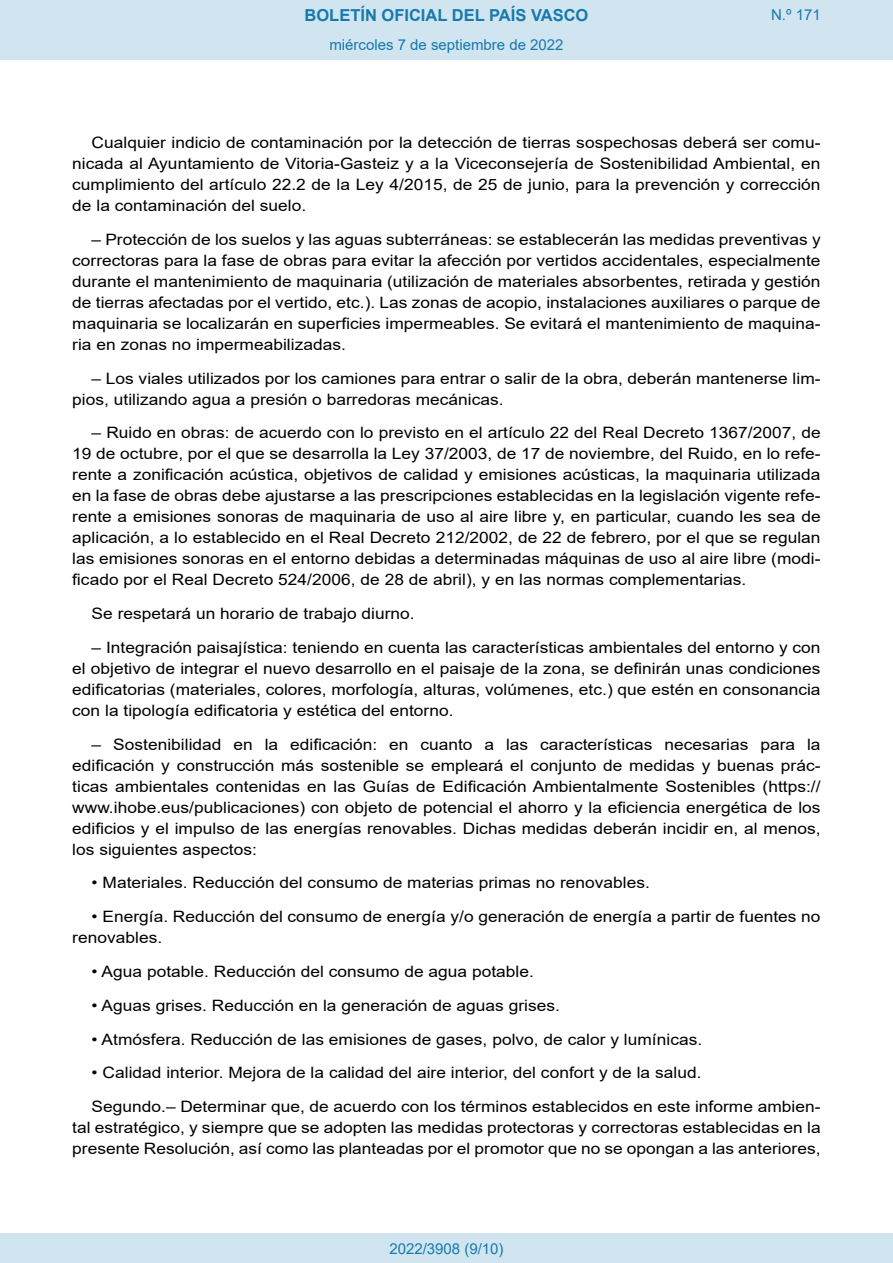
<style>
.page{position:relative;width:893px;height:1263px;background:#fff}
.page>*{position:absolute;margin:0;border:0;box-sizing:border-box;transform-origin:0 0}
.t1{font:700 16.5px "Arial";color:#1879ad}
.BOPVDetalle{font:15.6px/21px "Arial";color:#000;text-align:justify;scale:1.11 1}
.Paginacion_Centro{font:15px "Arial";color:#1879ad}
</style>
<div class="page">
<div style="left:0;top:0;width:893px;height:60px;background:#d0e5f0"></div>
<div style="left:0;top:1233px;width:893px;height:30px;background:#d0e5f0"></div>
<p class="t1" style="left:305px;top:3px;width:285px">BOLETÍN OFICIAL DEL PAÍS VASCO</p>
<p class="Paginacion_Centro" style="left:329px;top:35px;width:236px">miércoles 7 de septiembre de 2022</p>
<p class="Paginacion_Centro" style="left:771px;top:5px;width:51px">N.º 171</p>
<p class="BOPVDetalle" style="left:72px;top:132px;width:676px;text-indent:19px">Cualquier indicio de contaminación por la detección de tierras sospechosas deberá ser comu&shy;nicada al Ayuntamiento de Vitoria-Gasteiz y a la Viceconsejería de Sostenibilidad Ambiental, en cumplimiento del artículo 22.2 de la Ley 4/2015, de 25 de junio, para la prevención y corrección de la contaminación del suelo.</p>
<p class="BOPVDetalle" style="left:72px;top:229px;width:676px;text-indent:19px">– Protección de los suelos y las aguas subterráneas: se establecerán las medidas preventivas y correctoras para la fase de obras para evitar la afección por vertidos accidentales, especialmente durante el mantenimiento de maquinaria (utilización de materiales absorbentes, retirada y gestión de tierras afectadas por el vertido, etc.). Las zonas de acopio, instalaciones auxiliares o parque de maquinaria se localizarán en superficies impermeables. Se evitará el mantenimiento de maquina&shy;ria en zonas no impermeabilizadas.</p>
<p class="BOPVDetalle" style="left:72px;top:368px;width:676px;text-indent:19px">– Los viales utilizados por los camiones para entrar o salir de la obra, deberán mantenerse lim&shy;pios, utilizando agua a presión o barredoras mecánicas.</p>
<p class="BOPVDetalle" style="left:72px;top:422px;width:676px;text-indent:19px">– Ruido en obras: de acuerdo con lo previsto en el artículo 22 del Real Decreto 1367/2007, de 19 de octubre, por el que se desarrolla la Ley 37/2003, de 17 de noviembre, del Ruido, en lo refe&shy;rente a zonificación acústica, objetivos de calidad y emisiones acústicas, la maquinaria utilizada en la fase de obras debe ajustarse a las prescripciones establecidas en la legislación vigente refe&shy;rente a emisiones sonoras de maquinaria de uso al aire libre y, en particular, cuando les sea de aplicación, a lo establecido en el Real Decreto 212/2002, de 22 de febrero, por el que se regulan las emisiones sonoras en el entorno debidas a determinadas máquinas de uso al aire libre (modi&shy;ficado por el Real Decreto 524/2006, de 28 de abril), y en las normas complementarias.</p>
<p class="BOPVDetalle" style="left:92px;top:603px;width:293px">Se respetará un horario de trabajo diurno.</p>
<p class="BOPVDetalle" style="left:72px;top:637px;width:676px;text-indent:19px">– Integración paisajística: teniendo en cuenta las características ambientales del entorno y con el objetivo de integrar el nuevo desarrollo en el paisaje de la zona, se definirán unas condiciones edificatorias (materiales, colores, morfología, alturas, volúmenes, etc.) que estén en consonancia con la tipología edificatoria y estética del entorno.</p>
<p class="BOPVDetalle" style="left:72px;top:734px;width:676px;text-indent:19px">– Sostenibilidad en la edificación: en cuanto a las características necesarias para la edificación y construcción más sostenible se empleará el conjunto de medidas y buenas prác&shy;ticas ambientales contenidas en las Guías de Edificación Ambientalmente Sostenibles (https:// www.ihobe.eus/publicaciones) con objeto de potencial el ahorro y la eficiencia energética de los edificios y el impulso de las energías renovables. Dichas medidas deberán incidir en, al menos, los siguientes aspectos:</p>
<p class="BOPVDetalle" style="left:92px;top:872px;width:504px">• Materiales. Reducción del consumo de materias primas no renovables.</p>
<p class="BOPVDetalle" style="left:72px;top:906px;width:676px;text-indent:19px">• Energía. Reducción del consumo de energía y/o generación de energía a partir de fuentes no renovables.</p>
<p class="BOPVDetalle" style="left:92px;top:961px;width:400px">• Agua potable. Reducción del consumo de agua potable.</p>
<p class="BOPVDetalle" style="left:92px;top:995px;width:423px">• Aguas grises. Reducción en la generación de aguas grises.</p>
<p class="BOPVDetalle" style="left:92px;top:1028px;width:552px">• Atmósfera. Reducción de las emisiones de gases, polvo, de calor y lumínicas.</p>
<p class="BOPVDetalle" style="left:92px;top:1062px;width:551px">• Calidad interior. Mejora de la calidad del aire interior, del confort y de la salud.</p>
<p class="BOPVDetalle" style="left:72px;top:1096px;width:676px;text-indent:19px">Segundo.– Determinar que, de acuerdo con los términos establecidos en este informe ambien&shy;tal estratégico, y siempre que se adopten las medidas protectoras y correctoras establecidas en la presente Resolución, así como las planteadas por el promotor que no se opongan a las anteriores,</p>
<p class="Paginacion_Centro" style="left:389px;top:1238px;width:116px">2022/3908 (9/10)</p>
</div>
